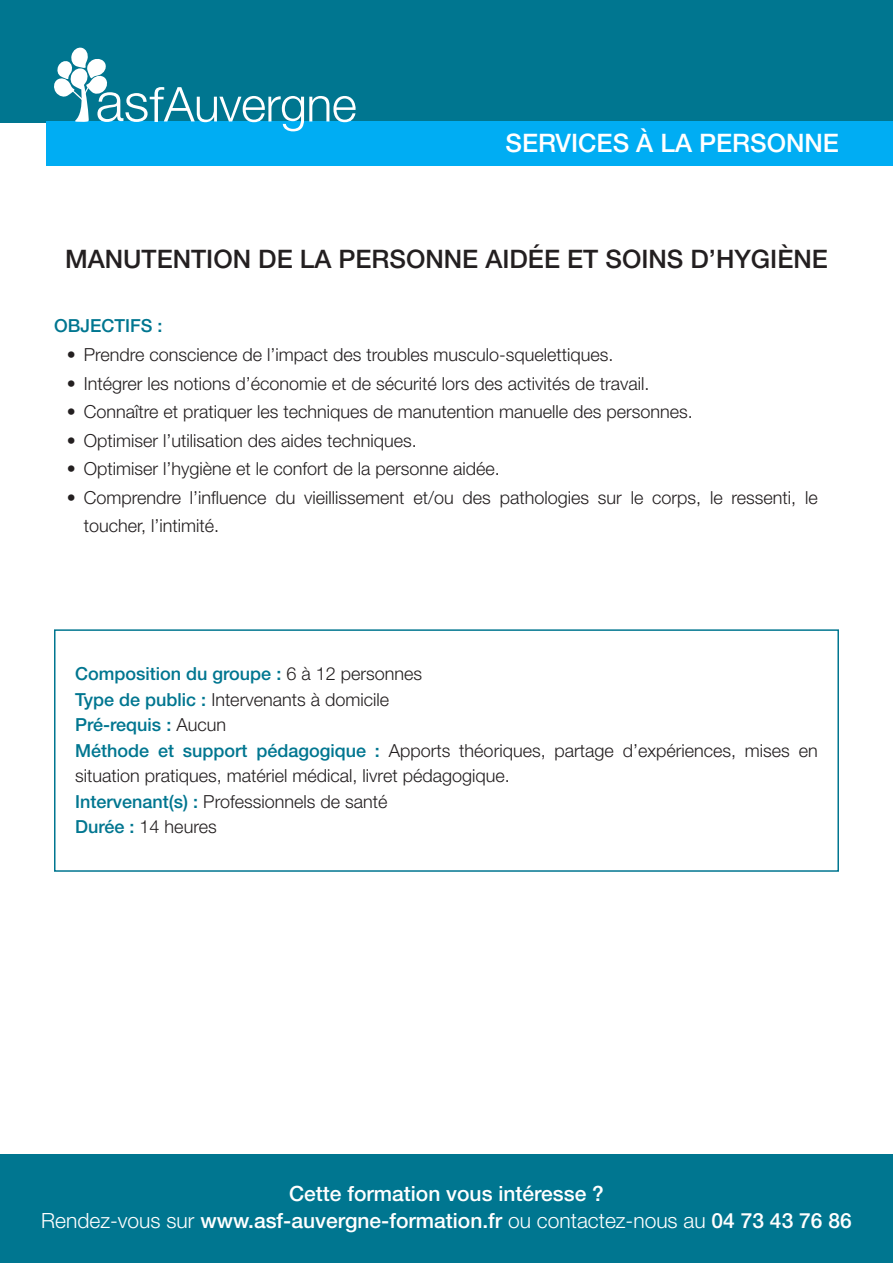
<style>
.page{position:relative;width:893px;height:1263px;background:#fff}
.page>*{position:absolute;margin:0;border:0;box-sizing:border-box;transform-origin:0 0}
.t1{font:500 25.5px "Helvetica Neue LT Std";color:#231f20}
.t2{font:500 25.5px "Helvetica Neue LT Std";color:#fff}
.t3{font:500 21px/27px "Helvetica Neue LT Std";color:#fff;text-align:center}
.t4{font:300 18px/28.5px "Helvetica Neue LT Std";color:#231f20}
.t5{font:500 18px "Helvetica Neue LT Std";color:#007690}
.s1{font-weight:300;color:#231f20}
.s2{font-weight:500;color:#007690}
.s3{font-weight:300}
</style>
<div class="page">
<div style="left:0;top:0;width:893px;height:122px;background:#007690"></div>
<div style="left:0;top:1154px;width:893px;height:109px;background:#007690"></div>
<div style="left:47px;top:121px;width:846px;height:45px;background:#00adf3"></div>
<svg style="left:54px;top:47px;width:302px;height:84px"></svg>
<div style="left:54px;top:629px;width:785px;height:243px;border:2px solid #007690"></div>
<p class="t2" style="left:505px;top:128px;width:335px">SERVICES À LA PERSONNE</p>
<p class="t1" style="left:65px;top:243px;width:764px">MANUTENTION DE LA PERSONNE AIDÉE ET SOINS D’HYGIÈNE</p>
<p class="t5" style="left:54px;top:315px;width:110px">OBJECTIFS :</p>
<p class="t4" style="left:67px;top:340px;width:548px">• Prendre conscience de l’impact des troubles musculo-squelettiques.</p>
<p class="t4" style="left:67px;top:368px;width:584px">• Intégrer les notions d’économie et de sécurité lors des activités de travail.</p>
<p class="t4" style="left:67px;top:397px;width:628px">• Connaître et pratiquer les techniques de manutention manuelle des personnes.</p>
<p class="t4" style="left:67px;top:425px;width:352px">• Optimiser l’utilisation des aides techniques.</p>
<p class="t4" style="left:67px;top:454px;width:435px">• Optimiser l’hygiène et le confort de la personne aidée.</p>
<p class="t4" style="left:84px;top:482px;width:735px;text-indent:-17px">• Comprendre l’influence du vieillissement et/ou des pathologies sur le corps, le ressenti, le toucher, l’intimité.</p>
<p class="t5" style="left:75px;top:663px;width:348px">Composition du groupe : <span class="s1">6 à 12 personnes</span></p>
<p class="t4" style="left:75px;top:685px;width:315px"><span class="s2">Type de public :</span> Intervenants à domicile</p>
<p class="t5" style="left:75px;top:714px;width:152px">Pré-requis : <span class="s1">Aucun</span></p>
<p class="t4" style="left:75px;top:737px;width:744px;line-height:25.5px"><span class="s2">Méthode et support pédagogique :</span> Apports théoriques, partage d’expériences, mises en situation pratiques, matériel médical, livret pédagogique.</p>
<p class="t4" style="left:75px;top:787px;width:314px"><span class="s2">Intervenant(s) :</span> Professionnels de santé</p>
<p class="t4" style="left:75px;top:812px;width:143px"><span class="s2">Durée :</span> 14 heures</p>
<p class="t3" style="left:41px;top:1179px;width:812px">Cette formation vous intéresse ?<br><span class="s3">Rendez-vous sur</span> www.asf-auvergne-formation.fr <span class="s3">ou contactez-nous au</span> 04 73 43 76 86</p>
</div>
